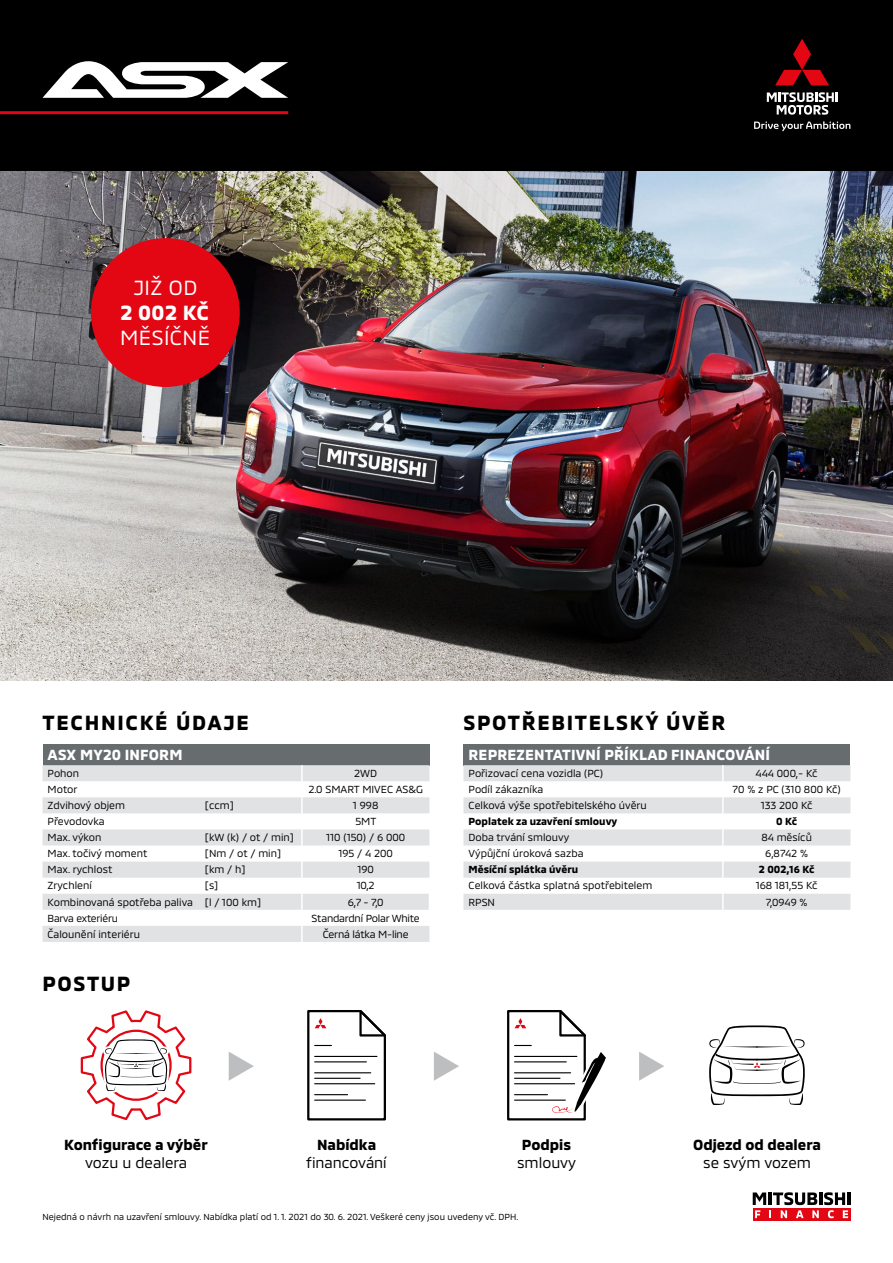
<style>
.page{position:relative;width:893px;height:1263px;background:#fff}
.page>*{position:absolute;margin:0;border:0;box-sizing:border-box;transform-origin:0 0}
.t1{font:700 21px "MMC";letter-spacing:.08em;color:#000}
.t2{font:21px "MMC";letter-spacing:.02em;color:#fff}
.t3{font:700 21px "MMC";color:#fff}
.t4{font:700 15px "MMC";letter-spacing:.01em;color:#fff}
.t5{font:700 15px "MMC";color:#000}
.t6{font:15px "MMC";color:#000}
.t7{font:10.5px "MMC";color:#000}
.t8{font:700 10.5px "MMC";color:#000}
.t9{font:10.5px "MMC";letter-spacing:-.02em;color:#000}
.t10{font:9px "MMC";color:#000}
</style>
<div class="page">
<img style="left:0;top:170px;width:893px;height:510px">
<div style="left:0;top:0;width:893px;height:170px;background:#000"></div>
<svg style="left:767px;top:92px;width:71px;height:23px"></svg>
<svg style="left:775px;top:39px;width:54px;height:46px"></svg>
<svg style="left:754px;top:121px;width:96px;height:10px"></svg>
<div style="left:463px;top:744px;width:387px;height:21px;background:#676c6e"></div>
<svg style="left:463px;top:765px;width:387px;height:145px;fill:#e0e2e3"></svg>
<svg style="left:722px;top:765px;width:2px;height:145px"></svg>
<div style="left:91px;top:238px;width:149px;height:149px;background:#e30613;border-radius:50%"></div>
<div style="left:43px;top:744px;width:386px;height:21px;background:#676c6e"></div>
<svg style="left:43px;top:765px;width:386px;height:177px;fill:#e0e2e3"></svg>
<svg style="left:301px;top:765px;width:2px;height:177px"></svg>
<svg style="left:80px;top:1010px;width:112px;height:111px"></svg>
<svg style="left:307px;top:1010px;width:79px;height:111px"></svg>
<svg style="left:507px;top:1010px;width:99px;height:111px"></svg>
<svg style="left:709px;top:1025px;width:96px;height:80px"></svg>
<svg style="left:229px;top:1052px;width:25px;height:29px"></svg>
<svg style="left:434px;top:1052px;width:25px;height:29px"></svg>
<svg style="left:639px;top:1052px;width:25px;height:29px"></svg>
<svg style="left:753px;top:1218px;width:97px;height:2px"></svg>
<svg style="left:753px;top:1192px;width:97px;height:26px"></svg>
<svg style="left:43px;top:61px;width:245px;height:37px"></svg>
<hr style="left:0;top:111px;width:288px;height:3px;background:#e30613">
<h1 class="t2" style="left:133px;top:270px;width:65px">JIŽ OD</h1>
<h1 class="t3" style="left:120px;top:296px;width:90px">2 002 KČ</h1>
<h1 class="t2" style="left:120px;top:321px;width:91px">MĚSÍČNĚ</h1>
<h1 class="t1" style="left:43px;top:706px;width:208px">TECHNICKÉ ÚDAJE</h1>
<h1 class="t1" style="left:463px;top:706px;width:263px">SPOTŘEBITELSKÝ ÚVĚR</h1>
<h2 class="t4" style="left:48px;top:743px;width:136px">ASX MY20 INFORM</h2>
<p class="t7" style="left:48px;top:765px;width:33px">Pohon</p>
<p class="t7" style="left:354px;top:765px;width:24px">2WD</p>
<p class="t7" style="left:48px;top:781px;width:31px">Motor</p>
<p class="t7" style="left:308px;top:781px;width:116px">2.0 SMART MIVEC AS&amp;G</p>
<p class="t7" style="left:48px;top:797px;width:79px">Zdvihový objem</p>
<p class="t7" style="left:205px;top:797px;width:30px">[ccm]</p>
<p class="t7" style="left:353px;top:797px;width:27px">1 998</p>
<p class="t7" style="left:48px;top:813px;width:59px">Převodovka</p>
<p class="t7" style="left:355px;top:813px;width:22px">5MT</p>
<p class="t7" style="left:48px;top:829px;width:55px">Max. výkon</p>
<p class="t7" style="left:205px;top:829px;width:91px">[kW (k) / ot / min]</p>
<p class="t7" style="left:326px;top:829px;width:81px">110 (150) / 6 000</p>
<p class="t7" style="left:48px;top:845px;width:101px">Max. točivý moment</p>
<p class="t7" style="left:205px;top:845px;width:78px">[Nm / ot / min]</p>
<p class="t7" style="left:338px;top:845px;width:56px">195 / 4 200</p>
<p class="t7" style="left:48px;top:861px;width:66px">Max. rychlost</p>
<p class="t7" style="left:205px;top:861px;width:42px">[km / h]</p>
<p class="t7" style="left:358px;top:861px;width:18px">190</p>
<p class="t7" style="left:48px;top:877px;width:46px">Zrychlení</p>
<p class="t7" style="left:205px;top:877px;width:15px">[s]</p>
<p class="t7" style="left:357px;top:877px;width:19px">10,2</p>
<p class="t7" style="left:48px;top:893px;width:215px">Kombinovaná spotřeba paliva [l / 100 km]</p>
<p class="t7" style="left:348px;top:893px;width:37px">6,7 - 7,0</p>
<p class="t9" style="left:48px;top:909px;width:72px">Barva exteriéru</p>
<p class="t9" style="left:312px;top:909px;width:110px">Standardní Polar White</p>
<p class="t7" style="left:48px;top:925px;width:94px">Čalounění interiéru</p>
<p class="t9" style="left:323px;top:925px;width:87px">Černá látka M-line</p>
<h1 class="t1" style="left:43px;top:967px;width:89px">POSTUP</h1>
<h2 class="t4" style="left:469px;top:743px;width:303px">REPREZENTATIVNÍ PŘÍKLAD FINANCOVÁNÍ</h2>
<p class="t7" style="left:469px;top:765px;width:136px">Pořizovací cena vozidla (PC)</p>
<p class="t7" style="left:756px;top:765px;width:64px">444 000,- Kč</p>
<p class="t7" style="left:469px;top:781px;width:76px">Podíl zákazníka</p>
<p class="t7" style="left:732px;top:781px;width:110px">70 % z PC (310 800 Kč)</p>
<p class="t7" style="left:469px;top:797px;width:180px">Celková výše spotřebitelského úvěru</p>
<p class="t7" style="left:761px;top:797px;width:53px">133 200 Kč</p>
<p class="t8" style="left:469px;top:813px;width:150px">Poplatek za uzavření smlouvy</p>
<p class="t8" style="left:776px;top:813px;width:22px">0 Kč</p>
<p class="t7" style="left:469px;top:829px;width:102px">Doba trvání smlouvy</p>
<p class="t7" style="left:761px;top:829px;width:52px">84 měsíců</p>
<p class="t7" style="left:469px;top:845px;width:116px">Výpůjční úroková sazba</p>
<p class="t7" style="left:765px;top:845px;width:44px">6,8742 %</p>
<p class="t8" style="left:469px;top:861px;width:111px">Měsíční splátka úvěru</p>
<p class="t8" style="left:759px;top:861px;width:57px">2 002,16 Kč</p>
<p class="t7" style="left:469px;top:877px;width:185px">Celková částka splatná spotřebitelem</p>
<p class="t7" style="left:756px;top:877px;width:64px">168 181,55 Kč</p>
<p class="t7" style="left:469px;top:893px;width:28px">RPSN</p>
<p class="t7" style="left:766px;top:893px;width:43px">7,0949 %</p>
<h2 class="t5" style="left:64px;top:1133px;width:145px">Konfigurace a výběr</h2>
<h2 class="t6" style="left:85px;top:1151px;width:103px">vozu u dealera</h2>
<h2 class="t5" style="left:317px;top:1133px;width:61px">Nabídka</h2>
<h2 class="t6" style="left:306px;top:1151px;width:82px">financování</h2>
<h2 class="t5" style="left:522px;top:1133px;width:51px">Podpis</h2>
<h2 class="t6" style="left:517px;top:1151px;width:61px">smlouvy</h2>
<h2 class="t5" style="left:693px;top:1133px;width:129px">Odjezd od dealera</h2>
<h2 class="t6" style="left:703px;top:1151px;width:109px">se svým vozem</h2>
<p class="t10" style="left:43px;top:1210px;width:477px">Nejedná o návrh na uzavření smlouvy. Nabídka platí od 1. 1. 2021 do 30. 6. 2021. Veškeré ceny jsou uvedeny vč. DPH.</p>
</div>
